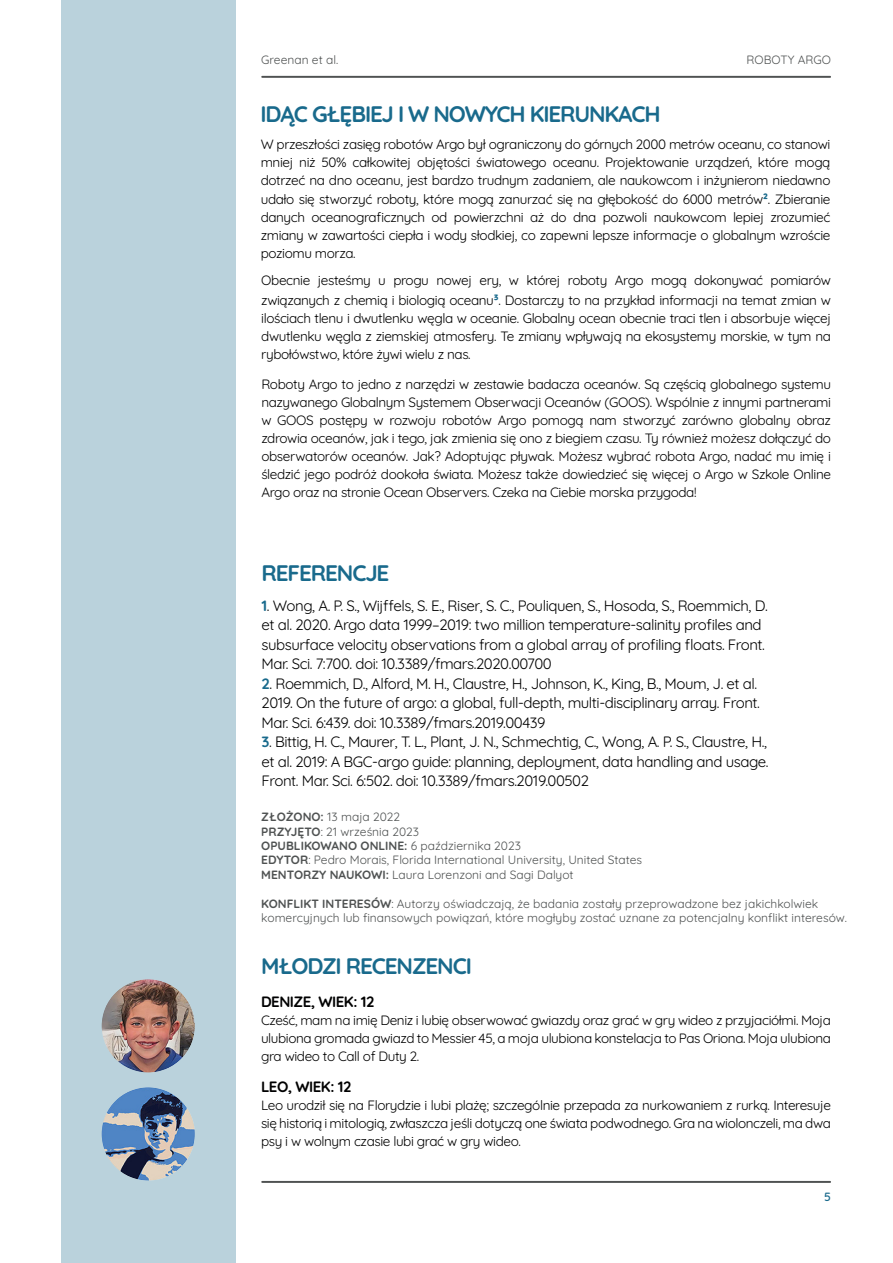
<style>
.page{position:relative;width:893px;height:1263px;background:#fff}
.page>*{position:absolute;margin:0;border:0;box-sizing:border-box;transform-origin:0 0}
.t1{font:700 22.5px "Quicksand";letter-spacing:-.05em;color:#196a8c}
.t2{font:15px/19.5px "Quicksand";letter-spacing:-.03em;color:#000001}
.t3{font:700 15px "Quicksand";letter-spacing:-.03em;color:#000001}
.t4{font:13.5px/18px "Quicksand";letter-spacing:-.03em;color:#000001;text-align:justify}
.t5{font:12px/14.4px "Quicksand";color:#4f5252}
.t6{font:700 12px "Quicksand";color:#4f5252}
.t7{font:600 12px "Quicksand";color:#196a8c}
.s1{font-weight:700;font-size:15px;color:#196a8c}
.s2{font-weight:700;color:#196a8c}
.s3{font-weight:700}
.s4{font-weight:400}
</style>
<div class="page">
<div style="left:61px;top:0;width:174px;height:1263px;background:#bad2dc"></div>
<hr style="left:261px;top:76px;width:570px;height:2px;background:#4f5252">
<hr style="left:261px;top:1181px;width:570px;height:2px;background:#4f5252">
<img style="left:102px;top:1087px;width:93px;height:93px;border-radius:47px">
<img style="left:102px;top:979px;width:93px;height:93px;border-radius:47px">
<p class="t5" style="left:261px;top:51px;width:79px">Greenan et al.</p>
<p class="t5" style="left:747px;top:51px;width:86px">ROBOTY ARGO</p>
<p class="t1" style="left:260px;top:97px;width:402px">IDĄC GŁĘBIEJ I W NOWYCH KIERUNKACH</p>
<p class="t4" style="left:261px;top:134px;width:571px">W przeszłości zasięg robotów Argo był ograniczony do górnych 2000 metrów oceanu, co stanowi mniej niż 50% całkowitej objętości światowego oceanu. Projektowanie urządzeń, które mogą dotrzeć na dno oceanu, jest bardzo trudnym zadaniem, ale naukowcom i inżynierom niedawno</p>
<p class="t4" style="left:261px;top:189px;width:571px">udało się stworzyć roboty, które mogą zanurzać się na głębokość do 6000 metrów<span class="s1">2</span>. Zbieranie danych oceanograficznych od powierzchni aż do dna pozwoli naukowcom lepiej zrozumieć zmiany w zawartości ciepła i wody słodkiej, co zapewni lepsze informacje o globalnym wzroście poziomu morza.</p>
<p class="t4" style="left:261px;top:269px;width:571px;line-height:19.5px">Obecnie jesteśmy u progu nowej ery, w której roboty Argo mogą dokonywać pomiarów związanych z chemią i biologią oceanu<span class="s1">3</span>. Dostarczy to na przykład informacji na temat zmian w</p>
<p class="t4" style="left:261px;top:307px;width:571px">ilościach tlenu i dwutlenku węgla w oceanie. Globalny ocean obecnie traci tlen i absorbuje więcej dwutlenku węgla z ziemskiej atmosfery. Te zmiany wpływają na ekosystemy morskie, w tym na rybołówstwo, które żywi wielu z nas.</p>
<p class="t4" style="left:261px;top:374px;width:571px">Roboty Argo to jedno z narzędzi w zestawie badacza oceanów. Są częścią globalnego systemu nazywanego Globalnym Systemem Obserwacji Oceanów (GOOS). Wspólnie z innymi partnerami w GOOS postępy w rozwoju robotów Argo pomogą nam stworzyć zarówno globalny obraz zdrowia oceanów, jak i tego, jak zmienia się ono z biegiem czasu. Ty również możesz dołączyć do obserwatorów oceanów. Jak? Adoptując pływak. Możesz wybrać robota Argo, nadać mu imię i śledzić jego podróż dookoła świata. Możesz także dowiedzieć się więcej o Argo w Szkole Online Argo oraz na stronie Ocean Observers. Czeka na Ciebie morska przygoda!</p>
<p class="t1" style="left:261px;top:555px;width:129px">REFERENCJE</p>
<p class="t2" style="left:261px;top:594px;width:508px"><span class="s2">1</span>. Wong, A. P. S., Wijffels, S. E., Riser, S. C., Pouliquen, S., Hosoda, S., Roemmich, D.</p>
<p class="t2" style="left:261px;top:613px;width:505px">et al. 2020. Argo data 1999–2019: two million temperature-salinity profiles and subsurface velocity observations from a global array of profiling floats. Front.</p>
<p class="t2" style="left:261px;top:652px;width:292px">Mar. Sci. 7:700. doi: 10.3389/fmars.2020.00700</p>
<p class="t2" style="left:261px;top:672px;width:497px"><span class="s2">2</span>. Roemmich, D., Alford, M. H., Claustre, H., Johnson, K., King, B., Moum, J. et al.</p>
<p class="t2" style="left:261px;top:691px;width:500px">2019. On the future of argo: a global, full-depth, multi-disciplinary array. Front.</p>
<p class="t2" style="left:261px;top:711px;width:286px">Mar. Sci. 6:439. doi: 10.3389/fmars.2019.00439</p>
<p class="t2" style="left:261px;top:730px;width:507px"><span class="s2">3</span>. Bittig, H. C., Maurer, T. L., Plant, J. N., Schmechtig, C., Wong, A. P. S., Claustre, H.,</p>
<p class="t2" style="left:261px;top:750px;width:508px">et al. 2019: A BGC-argo guide: planning, deployment, data handling and usage.</p>
<p class="t2" style="left:261px;top:769px;width:329px">Front. Mar. Sci. 6:502. doi: 10.3389/fmars.2019.00502</p>
<p class="t5" style="left:261px;top:809px;width:140px"><span class="s3">ZŁOŻONO:</span> 13 maja 2022</p>
<p class="t5" style="left:261px;top:823px;width:159px"><span class="s3">PRZYJĘTO</span>: 21 września 2023</p>
<p class="t6" style="left:261px;top:836px;width:261px">OPUBLIKOWANO ONLINE: <span class="s4">6 października 2023</span></p>
<p class="t5" style="left:261px;top:852px;width:382px"><span class="s3">EDYTOR</span>: Pedro Morais, Florida International University, United States</p>
<p class="t5" style="left:261px;top:866px;width:314px"><span class="s3">MENTORZY NAUKOWI:</span> Laura Lorenzoni and Sagi Dalyot</p>
<p class="t5" style="left:261px;top:895px;width:587px"><span class="s3">KONFLIKT INTERESÓW</span>: Autorzy oświadczają, że badania zostały przeprowadzone bez jakichkolwiek komercyjnych lub finansowych powiązań, które mogłyby zostać uznane za potencjalny konflikt interesów.</p>
<p class="t1" style="left:261px;top:948px;width:212px">MŁODZI RECENZENCI</p>
<p class="t3" style="left:261px;top:990px;width:115px">DENIZE, WIEK: 12</p>
<p class="t4" style="left:261px;top:1009px;width:571px">Cześć, mam na imię Deniz i lubię obserwować gwiazdy oraz grać w gry wideo z przyjaciółmi. Moja ulubiona gromada gwiazd to Messier 45, a moja ulubiona konstelacja to Pas Oriona. Moja ulubiona gra wideo to Call of Duty 2.</p>
<p class="t3" style="left:261px;top:1075px;width:92px">LEO, WIEK: 12</p>
<p class="t4" style="left:261px;top:1094px;width:571px">Leo urodził się na Florydzie i lubi plażę; szczególnie przepada za nurkowaniem z rurką. Interesuje się historią i mitologią, zwłaszcza jeśli dotyczą one świata podwodnego. Gra na wiolonczeli, ma dwa psy i w wolnym czasie lubi grać w gry wideo.</p>
<p class="t7" style="left:824px;top:1188px;width:8px">5</p>
</div>
